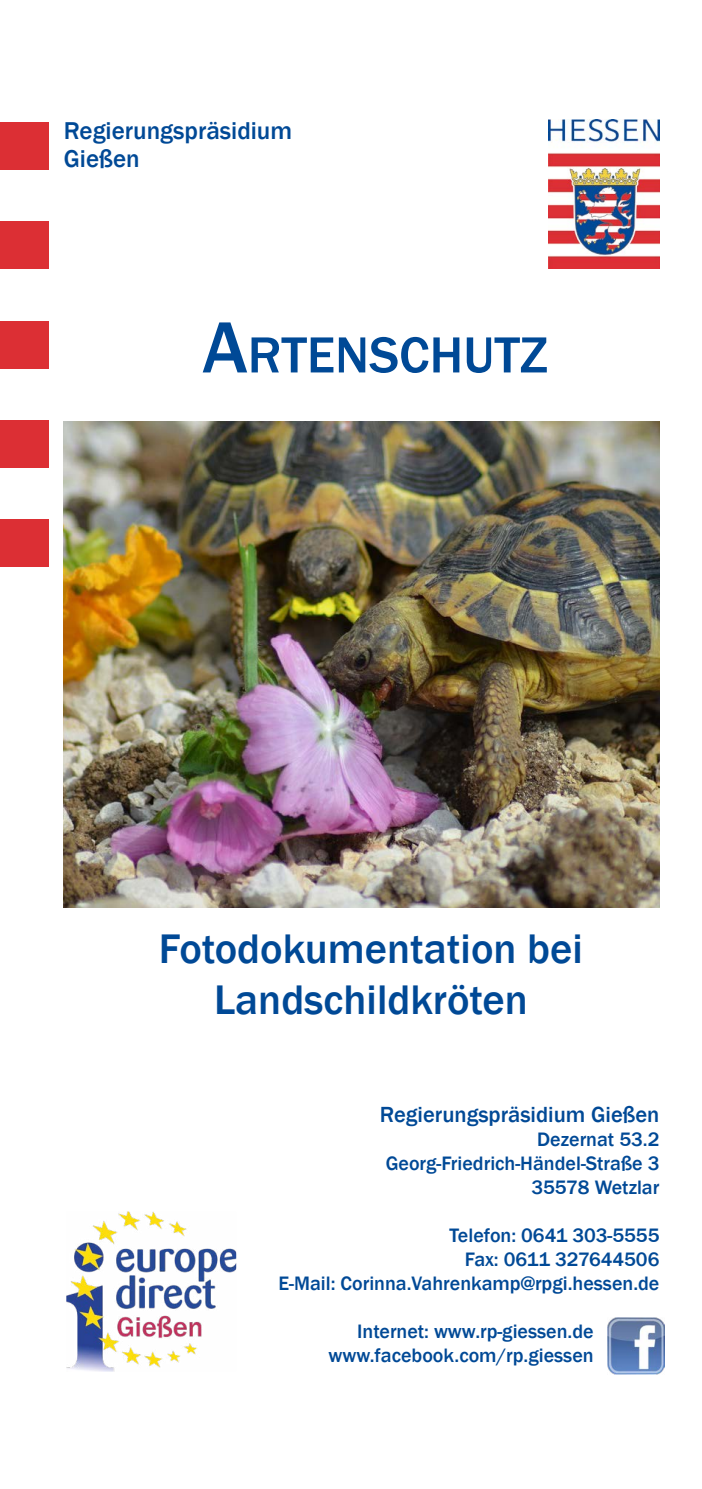
<style>
.page{position:relative;width:702px;height:1489px;background:#fff}
.page>*{position:absolute;margin:0;border:0;box-sizing:border-box;transform-origin:0 0}
.t1{font:500 52.5px "Franklin Gothic";color:#004996}
.t2{font:500 42.5px/51px "Franklin Gothic";color:#004996;text-align:center}
.t3{font:500 25px/27.5px "Franklin Gothic";color:#004996}
.t4{font:500 22.5px "Franklin Gothic";color:#004996}
.t5{font:500 20px/24px "Franklin Gothic";color:#004996;text-align:right}
.s1{font-size:75px}
</style>
<div class="page">
<div style="left:0;top:122px;width:48px;height:47px;background:#dc2f34"></div>
<div style="left:0;top:221px;width:48px;height:48px;background:#dc2f34"></div>
<div style="left:0;top:321px;width:48px;height:47px;background:#dc2f34"></div>
<div style="left:0;top:420px;width:48px;height:48px;background:#dc2f34"></div>
<div style="left:0;top:519px;width:48px;height:47px;background:#dc2f34"></div>
<img style="left:548px;top:120px;width:111px;height:148px">
<img style="left:64px;top:421px;width:595px;height:486px">
<img style="left:67px;top:1211px;width:169px;height:159px">
<img style="left:608px;top:1317px;width:56px;height:56px">
<p class="t3" style="left:64px;top:117px;width:230px">Regierungspräsidium<br>Gießen</p>
<h1 class="t1" style="left:202px;top:322px;width:347px"><span class="s1">A</span>RTENSCHUTZ</h1>
<h2 class="t2" style="left:159px;top:924px;width:425px">Fotodokumentation bei<br>Landschildkröten</h2>
<p class="t4" style="left:380px;top:1100px;width:281px">Regierungspräsidium Gießen</p>
<p class="t5" style="left:385px;top:1127px;width:275px">Dezernat 53.2<br>Georg-Friedrich-Händel-Straße 3<br>35578 Wetzlar</p>
<p class="t5" style="left:278px;top:1223px;width:382px">Telefon: 0641 303-5555<br>Fax: 0611 327644506<br>E-Mail: Corinna.Vahrenkamp@rpgi.hessen.de</p>
<p class="t5" style="left:328px;top:1319px;width:266px">Internet: www.rp-giessen.de www.facebook.com/rp.giessen</p>
</div>
